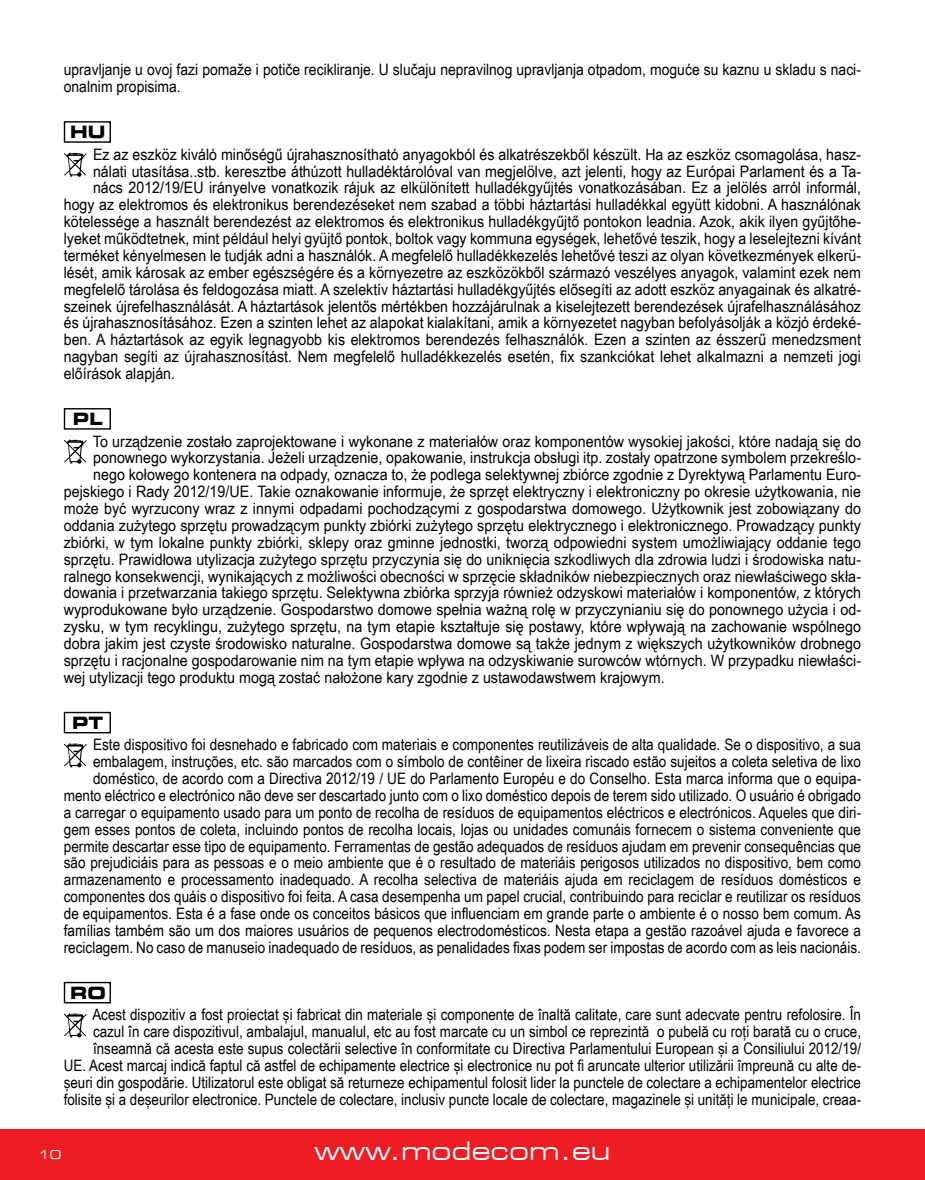
<style>
.page{position:relative;width:925px;height:1180px;background:#fff}
.page>*{position:absolute;margin:0;border:0;box-sizing:border-box;transform-origin:0 0}
.t1{font:25.2px "Square 721 Ex EU";color:#fff}
.t2{font:700 16.88px "Square 721 Ex EU";color:#000}
.t3{font:15.75px "Arial Narrow";color:#000;scale:1.11 1}
.t4{font:15.75px "Arial Narrow";color:#000;scale:1.1 1}
.t5{font:15.75px/16.9px "Arial Narrow";color:#000;text-align:right;scale:1.05 1}
.t6{font:15.75px/16.9px "Arial Narrow";color:#000;text-align:right;scale:1.04 1}
.t7{font:15.75px/16.9px "Arial Narrow";color:#000;scale:1.08 1}
.t8{font:12.15px "Square 721 Ex EU";color:#fff}
</style>
<div class="page">
<div style="left:0;top:1129px;width:925px;height:51px;background:#ed1d24"></div>
<div style="left:64px;top:121px;width:47px;height:22px;border:1px solid #000"></div>
<svg style="left:64px;top:153px;width:23px;height:24px"></svg>
<div style="left:64px;top:408px;width:47px;height:22px;border:1px solid #000"></div>
<svg style="left:64px;top:440px;width:23px;height:24px"></svg>
<div style="left:64px;top:712px;width:47px;height:21px;border:1px solid #000"></div>
<svg style="left:64px;top:743px;width:23px;height:24px"></svg>
<div style="left:64px;top:982px;width:47px;height:21px;border:1px solid #000"></div>
<svg style="left:64px;top:1013px;width:23px;height:24px"></svg>
<p class="t7" style="left:64px;top:61px;width:740px">upravljanje u ovoj fazi pomaže i potiče recikliranje. U slučaju nepravilnog upravljanja otpadom, moguće su kaznu u skladu s naci&shy;onalnim propisima.</p>
<p class="t2" style="left:70px;top:122px;width:37px">HU</p>
<p class="t4" style="left:93px;top:143px;width:700px">Ez az eszköz kiváló minőségű újrahasznosítható anyagokból és alkatrészekből készült. Ha az eszköz csomagolása, hasz-</p>
<p class="t4" style="left:93px;top:159px;width:700px">nálati utasítása..stb. keresztbe áthúzott hulladéktárolóval van megjelölve, azt jelenti, hogy az Európai Parlament és a Ta-</p>
<p class="t4" style="left:93px;top:176px;width:700px">nács 2012/19/EU irányelve vonatkozik rájuk az elkülönített hulladékgyűjtés vonatkozásában. Ez a jelölés arról informál,</p>
<p class="t4" style="left:64px;top:193px;width:726px">hogy az elektromos és elektronikus berendezéseket nem szabad a többi háztartási hulladékkal együtt kidobni. A használónak</p>
<p class="t4" style="left:64px;top:210px;width:726px">kötelessége a használt berendezést az elektromos és elektronikus hulladékgyűjtő pontokon leadnia. Azok, akik ilyen gyűjtőhe-</p>
<p class="t4" style="left:64px;top:227px;width:726px">lyeket működtetnek, mint például helyi gyüjtő pontok, boltok vagy kommuna egységek, lehetővé teszik, hogy a leselejtezni kívánt</p>
<p class="t4" style="left:64px;top:244px;width:726px">terméket kényelmesen le tudják adni a használók. A megfelelő hulladékkezelés lehetővé teszi az olyan következmények elkerü-</p>
<p class="t4" style="left:64px;top:261px;width:726px">lését, amik károsak az ember egészségére és a környezetre az eszközökből származó veszélyes anyagok, valamint ezek nem</p>
<p class="t4" style="left:64px;top:278px;width:726px">megfelelő tárolása és feldogozása miatt. A szelektív háztartási hulladékgyűjtés elősegíti az adott eszköz anyagainak és alkatré-</p>
<p class="t4" style="left:64px;top:294px;width:726px">szeinek újrefelhasználását. A háztartások jelentős mértékben hozzájárulnak a kiselejtezett berendezések újrafelhasználásához</p>
<p class="t4" style="left:64px;top:311px;width:726px">és újrahasznosításához. Ezen a szinten lehet az alapokat kialakítani, amik a környezetet nagyban befolyásolják a közjó érdeké-</p>
<p class="t4" style="left:64px;top:328px;width:726px">ben. A háztartások az egyik legnagyobb kis elektromos berendezés felhasználók. Ezen a szinten az ésszerű menedzsment</p>
<p class="t4" style="left:64px;top:345px;width:726px">nagyban segíti az újrahasznosítást. Nem megfelelő hulladékkezelés esetén, fix szankciókat lehet alkalmazni a nemzeti jogi</p>
<p class="t4" style="left:64px;top:362px;width:103px">előírások alapján.</p>
<p class="t2" style="left:73px;top:409px;width:31px">PL</p>
<p class="t3" style="left:93px;top:429px;width:693px">To urządzenie zostało zaprojektowane i wykonane z materiałów oraz komponentów wysokiej jakości, które nadają się do</p>
<p class="t3" style="left:93px;top:446px;width:693px">ponownego wykorzystania. Jeżeli urządzenie, opakowanie, instrukcja obsługi itp. zostały opatrzone symbolem przekreślo-</p>
<p class="t3" style="left:93px;top:463px;width:693px">nego kołowego kontenera na odpady, oznacza to, że podlega selektywnej zbiórce zgodnie z Dyrektywą Parlamentu Euro-</p>
<p class="t3" style="left:64px;top:480px;width:720px">pejskiego i Rady 2012/19/UE. Takie oznakowanie informuje, że sprzęt elektryczny i elektroniczny po okresie użytkowania, nie</p>
<p class="t3" style="left:64px;top:497px;width:720px">może być wyrzucony wraz z innymi odpadami pochodzącymi z gospodarstwa domowego. Użytkownik jest zobowiązany do</p>
<p class="t3" style="left:64px;top:514px;width:720px">oddania zużytego sprzętu prowadzącym punkty zbiórki zużytego sprzętu elektrycznego i elektronicznego. Prowadzący punkty</p>
<p class="t3" style="left:64px;top:531px;width:720px">zbiórki, w tym lokalne punkty zbiórki, sklepy oraz gminne jednostki, tworzą odpowiedni system umożliwiający oddanie tego</p>
<p class="t3" style="left:64px;top:547px;width:720px">sprzętu. Prawidłowa utylizacja zużytego sprzętu przyczynia się do uniknięcia szkodliwych dla zdrowia ludzi i środowiska natu-</p>
<p class="t3" style="left:64px;top:564px;width:720px">ralnego konsekwencji, wynikających z możliwości obecności w sprzęcie składników niebezpiecznych oraz niewłaściwego skła-</p>
<p class="t3" style="left:64px;top:581px;width:720px">dowania i przetwarzania takiego sprzętu. Selektywna zbiórka sprzyja również odzyskowi materiałów i komponentów, z których</p>
<p class="t3" style="left:64px;top:598px;width:720px">wyprodukowane było urządzenie. Gospodarstwo domowe spełnia ważną rolę w przyczynianiu się do ponownego użycia i od-</p>
<p class="t3" style="left:64px;top:615px;width:720px">zysku, w tym recyklingu, zużytego sprzętu, na tym etapie kształtuje się postawy, które wpływają na zachowanie wspólnego</p>
<p class="t3" style="left:64px;top:632px;width:720px">dobra jakim jest czyste środowisko naturalne. Gospodarstwa domowe są także jednym z większych użytkowników drobnego</p>
<p class="t3" style="left:64px;top:649px;width:720px">sprzętu i racjonalne gospodarowanie nim na tym etapie wpływa na odzyskiwanie surowców wtórnych. W przypadku niewłaści-</p>
<p class="t3" style="left:64px;top:666px;width:543px">wej utylizacji tego produktu mogą zostać nałożone kary zgodnie z ustawodawstwem krajowym.</p>
<p class="t2" style="left:72px;top:713px;width:33px">PT</p>
<p class="t5" style="left:64px;top:736px;width:761px">Este dispositivo foi desnehado e fabricado com materiais e componentes reutilizáveis de alta qualidade. Se o dispositivo, a sua embalagem, instruções, etc. são marcados com o símbolo de contêiner de lixeira riscado estão sujeitos a coleta seletiva de lixo doméstico, de acordo com a Directiva 2012/19 / UE do Parlamento Européu e do Conselho. Esta marca informa que o equipa&shy;mento eléctrico e electrónico não deve ser descartado junto com o lixo doméstico depois de terem sido utilizado. O usuário é obrigado a carregar o equipamento usado para um ponto de recolha de resíduos de equipamentos eléctricos e electrónicos. Aqueles que diri&shy;gem esses pontos de coleta, incluindo pontos de recolha locais, lojas ou unidades comunáis fornecem o sistema conveniente que permite descartar esse tipo de equipamento. Ferramentas de gestão adequados de resíduos ajudam em prevenir consequências que são prejudiciáis para as pessoas e o meio ambiente que é o resultado de materiáis perigosos utilizados no dispositivo, bem como armazenamento e processamento inadequado. A recolha selectiva de materiáis ajuda em reciclagem de resíduos domésticos e componentes dos quáis o dispositivo foi feita. A casa desempenha um papel crucial, contribuindo para reciclar e reutilizar os resíduos de equipamentos. Esta é a fase onde os conceitos básicos que influenciam em grande parte o ambiente é o nosso bem comum. As famílias também são um dos maiores usuários de pequenos electrodomésticos. Nesta etapa a gestão razoável ajuda e favorece a reciclagem. No caso de manuseio inadequado de resíduos, as penalidades fixas podem ser impostas de acordo com as leis nacionáis.</p>
<p class="t2" style="left:70px;top:983px;width:37px">RO</p>
<p class="t6" style="left:64px;top:1006px;width:768px">Acest dispozitiv a fost proiectat și fabricat din materiale și componente de înaltă calitate, care sunt adecvate pentru refolosire. În cazul în care dispozitivul, ambalajul, manualul, etc au fost marcate cu un simbol ce reprezintă o pubelă cu roți barată cu o cruce, înseamnă că acesta este supus colectării selective în conformitate cu Directiva Parlamentului European și a Consiliului 2012/19/<br>UE. Acest marcaj indică faptul că astfel de echipamente electrice și electronice nu pot fi aruncate ulterior utilizării împreună cu alte de&shy;șeuri din gospodărie. Utilizatorul este obligat să returneze echipamentul folosit lider la punctele de colectare a echipamentelor electrice folisite și a deșeurilor electronice. Punctele de colectare, inclusiv puncte locale de colectare, magazinele și unități le municipale, creaa-</p>
<p class="t8" style="left:38px;top:1147px;width:25px">10</p>
<h1 class="t1" style="left:314px;top:1136px;width:298px">www.modecom.eu</h1>
</div>
